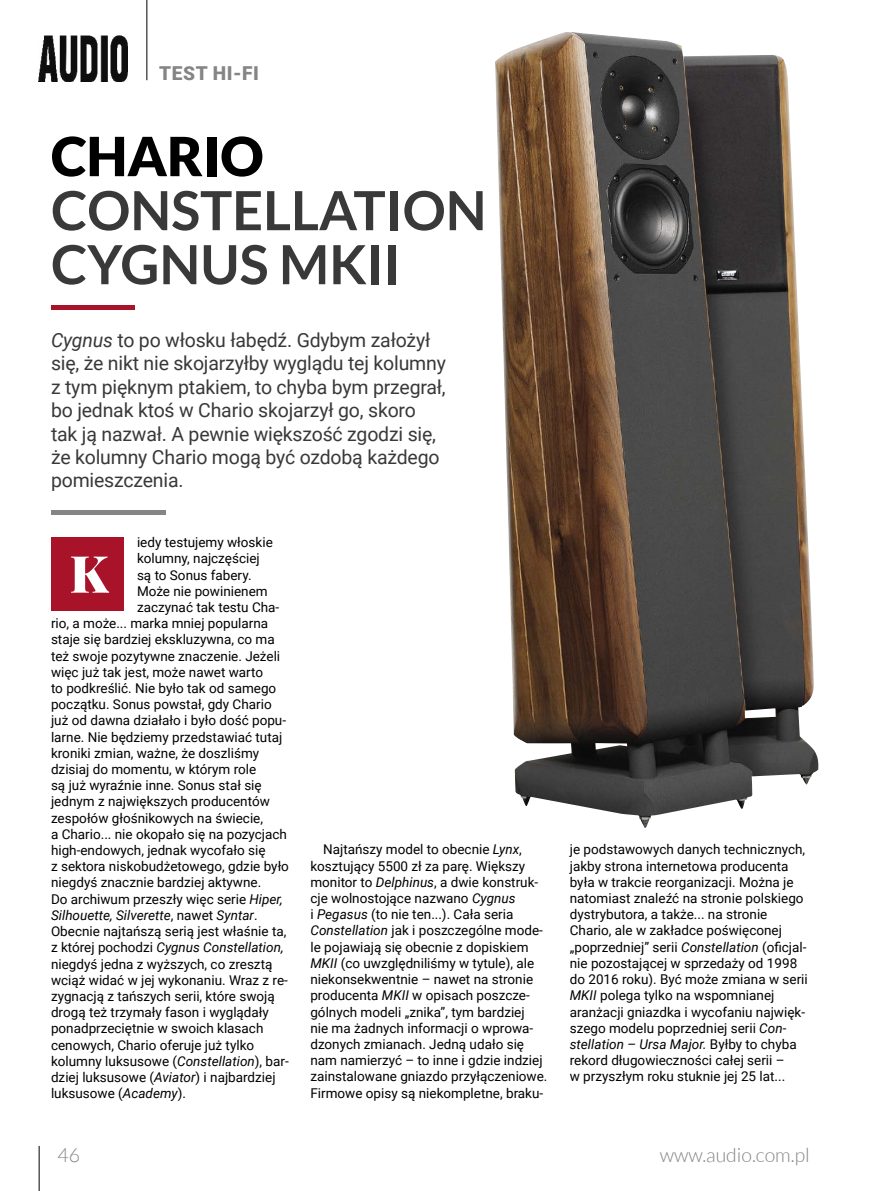
<style>
.page{position:relative;width:893px;height:1191px;background:#fff}
.page>*{position:absolute;margin:0;border:0;box-sizing:border-box;transform-origin:0 0}
.t1{font:700 54px/54px "Lato";color:#393939}
.t2{font:900 54px "Lato";color:#000}
.t3{font:900 51.15px "Playfair Display";color:#fff}
.t4{font:19.5px/23.4px "Roboto";letter-spacing:-.01em;color:#393939}
.t5{font:300 19.5px "Lato";color:#858585}
.t6{font:900 19.2px "Roboto";letter-spacing:.035em;color:#858585}
.t7{font:13.5px/16.2px "Roboto";color:#000}
.t8{font:italic 13.5px "Roboto";color:#000}
.s1{font-style:italic}
.s2{font-style:normal}
</style>
<div class="page">
<hr style="left:39px;top:1145px;width:1px;height:46px;background:#000">
<hr style="left:147px;top:0;width:1px;height:80px;background:#000">
<img style="left:39px;top:35px;width:89px;height:46px">
<div style="left:51px;top:305px;width:84px;height:5px;background:#a9132a"></div>
<hr style="left:51px;top:510px;width:114px;height:4px;background:#858585">
<div style="left:51px;top:537px;width:73px;height:74px;background:#a9132a"></div>
<img style="left:495px;top:32px;width:323px;height:796px">
<h3 class="t6" style="left:159px;top:60px;width:101px">TEST HI-FI</h3>
<h1 class="t2" style="left:51px;top:125px;width:214px">CHARIO</h1>
<h1 class="t1" style="left:51px;top:183px;width:437px">CONSTELLATION<br>CYGNUS MKII</h1>
<p class="t4" style="left:51px;top:328px;width:396px"><span class="s1">Cygnus</span> to po włosku łabędź. Gdybym założył się, że nikt nie skojarzyłby wyglądu tej kolumny z tym pięknym ptakiem, to chyba bym przegrał, bo jednak ktoś w Chario skojarzył go, skoro tak ją nazwał. A pewnie większość zgodzi się, że kolumny Chario mogą być ozdobą każdego pomieszczenia.</p>
<p class="t7" style="left:137px;top:534px;width:137px">iedy testujemy włoskie</p>
<p class="t7" style="left:137px;top:550px;width:124px">kolumny, najczęściej</p>
<p class="t7" style="left:137px;top:566px;width:116px">są to Sonus fabery.</p>
<p class="t7" style="left:137px;top:582px;width:132px">Może nie powinienem</p>
<p class="t7" style="left:137px;top:598px;width:144px">zaczynać tak testu Cha-</p>
<p class="t7" style="left:51px;top:615px;width:219px">rio, a może... marka mniej popularna</p>
<p class="t7" style="left:51px;top:631px;width:225px">staje się bardziej ekskluzywna, co ma</p>
<p class="t7" style="left:51px;top:647px;width:231px">też swoje pozytywne znaczenie. Jeżeli</p>
<p class="t7" style="left:51px;top:663px;width:214px">więc już tak jest, może nawet warto</p>
<p class="t7" style="left:51px;top:679px;width:227px">to podkreślić. Nie było tak od samego</p>
<p class="t7" style="left:51px;top:696px;width:222px">początku. Sonus powstał, gdy Chario</p>
<p class="t7" style="left:51px;top:712px;width:237px">już od dawna działało i było dość popu-</p>
<p class="t7" style="left:51px;top:728px;width:233px">larne. Nie będziemy przedstawiać tutaj</p>
<p class="t7" style="left:51px;top:744px;width:210px">kroniki zmian, ważne, że doszliśmy</p>
<p class="t7" style="left:51px;top:760px;width:207px">dzisiaj do momentu, w którym role</p>
<p class="t7" style="left:51px;top:777px;width:212px">są już wyraźnie inne. Sonus stał się</p>
<p class="t7" style="left:51px;top:793px;width:220px">jednym z największych producentów</p>
<p class="t7" style="left:51px;top:809px;width:214px">zespołów głośnikowych na świecie,</p>
<p class="t7" style="left:51px;top:825px;width:238px">a Chario... nie okopało się na pozycjach</p>
<p class="t7" style="left:51px;top:841px;width:216px">high-endowych, jednak wycofało się</p>
<p class="t7" style="left:51px;top:858px;width:239px">z sektora niskobudżetowego, gdzie było</p>
<p class="t7" style="left:51px;top:874px;width:212px">niegdyś znacznie bardziej aktywne.</p>
<p class="t7" style="left:51px;top:890px;width:233px">Do archiwum przeszły więc serie <span class="s1">Hiper,</span></p>
<p class="t8" style="left:51px;top:905px;width:208px">Silhouette, Silverette<span class="s2">, nawet</span> Syntar<span class="s2">.</span></p>
<p class="t7" style="left:51px;top:922px;width:237px">Obecnie najtańszą serią jest właśnie ta,</p>
<p class="t8" style="left:51px;top:938px;width:234px"><span class="s2">z której pochodzi</span> Cygnus Constellation,</p>
<p class="t7" style="left:51px;top:955px;width:223px">niegdyś jedna z wyższych, co zresztą</p>
<p class="t7" style="left:51px;top:971px;width:238px">wciąż widać w jej wykonaniu. Wraz z re-</p>
<p class="t7" style="left:51px;top:987px;width:225px">zygnacją z tańszych serii, które swoją</p>
<p class="t7" style="left:51px;top:1003px;width:219px">drogą też trzymały fason i wyglądały</p>
<p class="t7" style="left:51px;top:1020px;width:214px">ponadprzeciętnie w swoich klasach</p>
<p class="t7" style="left:51px;top:1036px;width:205px">cenowych, Chario oferuje już tylko</p>
<p class="t7" style="left:51px;top:1052px;width:239px">kolumny luksusowe (<span class="s1">Constellation</span>), bar-</p>
<p class="t7" style="left:51px;top:1068px;width:226px">dziej luksusowe (<span class="s1">Aviator</span>) i najbardziej</p>
<p class="t7" style="left:51px;top:1084px;width:137px">luksusowe (<span class="s1">Academy</span>).</p>
<h2 class="t3" style="left:70px;top:533px;width:40px">K</h2>
<p class="t7" style="left:310px;top:841px;width:239px;text-indent:13px">Najtańszy model to obecnie <span class="s1">Lynx</span>, kosztujący 5500 zł za parę. Większy monitor to <span class="s1">Delphinus</span>, a dwie konstruk&shy;cje wolnostojące nazwano <span class="s1">Cygnus<br></span>i <span class="s1">Pegasus</span> (to nie ten...). Cała seria <span class="s1">Constellation</span> jak i poszczególne mode&shy;le pojawiają się obecnie z dopiskiem <span class="s1">MKII</span> (co uwzględniliśmy w tytule), ale niekonsekwentnie – nawet na stronie producenta <span class="s1">MKII</span> w opisach poszcze&shy;gólnych modeli „znika”, tym bardziej<br>nie ma żadnych informacji o wprowa&shy;dzonych zmianach. Jedną udało się nam namierzyć – to inne i gdzie indziej zainstalowane gniazdo przyłączeniowe.<br>Firmowe opisy są niekompletne, braku-</p>
<p class="t7" style="left:570px;top:841px;width:239px">je podstawowych danych technicznych, jakby strona internetowa producenta była w trakcie reorganizacji. Można je natomiast znaleźć na stronie polskiego dystrybutora, a także... na stronie Chario, ale w zakładce poświęconej „poprzedniej” serii <span class="s1">Constellation</span> (oficjal&shy;nie pozostającej w sprzedaży od 1998 do 2016 roku). Być może zmiana w serii <span class="s1">MKII</span> polega tylko na wspomnianej aranżacji gniazdka i wycofaniu najwięk&shy;szego modelu poprzedniej serii <span class="s1">Con&shy;stellation</span> – <span class="s1">Ursa Major.</span> Byłby to chyba rekord długowieczności całej serii –<br>w przyszłym roku stuknie jej 25 lat...</p>
<h3 class="t5" style="left:57px;top:1144px;width:24px">46</h3>
<h3 class="t5" style="left:660px;top:1144px;width:151px">www.audio.com.pl</h3>
</div>
